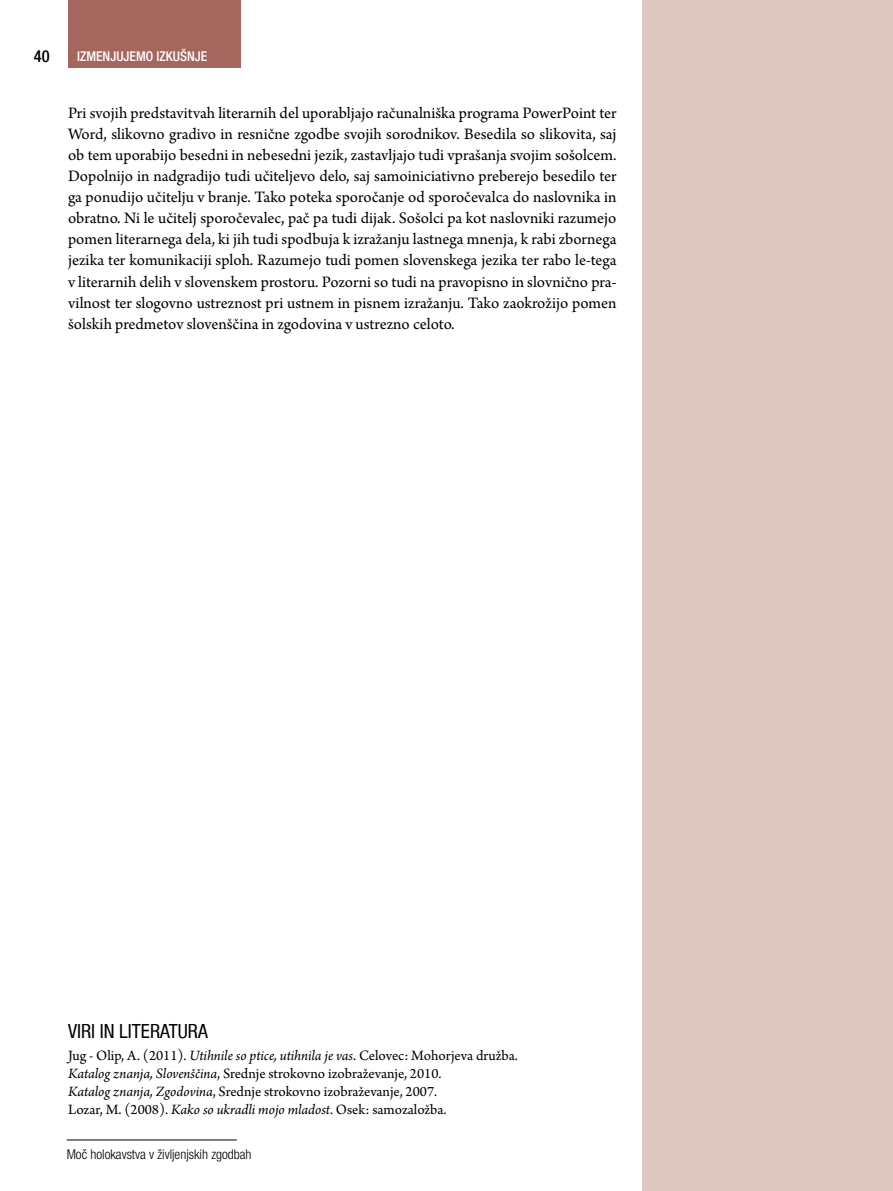
<style>
.page{position:relative;width:893px;height:1191px;background:#fff}
.page>*{position:absolute;margin:0;border:0;box-sizing:border-box;transform-origin:0 0}
.t1{font:condensed 19.5px "Helvetica Neue LT Com";color:#000}
.t2{font:16.8px/21.1px "Arno Pro";color:#000;text-align:justify}
.t3{font:500 condensed 16.5px "Helvetica Neue LT Com";color:#000}
.t4{font:15px/18.1px "Arno Pro";letter-spacing:-.005em;color:#000}
.t5{font:300 condensed 13.5px "Helvetica Neue LT Com";color:#000}
.t6{font:500 condensed 13.5px "Helvetica Neue LT Com";color:#fff}
.s1{font-style:italic}
</style>
<div class="page">
<div style="left:642px;top:0;width:251px;height:1191px;background:#dec7c0"></div>
<div style="left:68px;top:0;width:172px;height:68px;background:#a5665e"></div>
<hr style="left:67px;top:1139px;width:170px;height:1px;background:#000">
<p class="t3" style="left:34px;top:46px;width:17px">40</p>
<p class="t6" style="left:77px;top:48px;width:132px">IZMENJUJEMO IZKUŠNJE</p>
<p class="t2" style="left:68px;top:103px;width:550px">Pri svojih predstavitvah literarnih del uporabljajo računalniška programa PowerPoint ter Word, slikovno gradivo in resnične zgodbe svojih sorodnikov. Besedila so slikovita, saj ob tem uporabijo besedni in nebesedni jezik, zastavljajo tudi vprašanja svojim sošolcem.<br>Dopolnijo in nadgradijo tudi učiteljevo delo, saj samoiniciativno preberejo besedilo ter ga ponudijo učitelju v branje. Tako poteka sporočanje od sporočevalca do naslovnika in obratno. Ni le učitelj sporočevalec, pač pa tudi dijak. Sošolci pa kot naslovniki razumejo pomen literarnega dela, ki jih tudi spodbuja k izražanju lastnega mnenja, k rabi zbornega jezika ter komunikaciji sploh. Razumejo tudi pomen slovenskega jezika ter rabo le-tega v literarnih delih v slovenskem prostoru. Pozorni so tudi na pravopisno in slovnično pra&shy;vilnost ter slogovno ustreznost pri ustnem in pisnem izražanju. Tako zaokrožijo pomen šolskih predmetov slovenščina in zgodovina v ustrezno celoto.</p>
<p class="t1" style="left:68px;top:1019px;width:62px">VIRI INLITERATURA</p>
<p class="t4" style="left:68px;top:1047px;width:451px">Jug - Olip, A. (2011). <span class="s1">Utihnile so ptice, utihnila je vas</span>. Celovec: Mohorjeva družba.<br><span class="s1">Katalog znanja, Slovenščina</span>, Srednje strokovno izobraževanje, 2010.<br><span class="s1">Katalog znanja, Zgodovina</span>, Srednje strokovno izobraževanje, 2007.<br>Lozar, M. (2008). <span class="s1">Kako so ukradli mojo mladost</span>. Osek: samozaložba.</p>
<p class="t5" style="left:67px;top:1146px;width:186px">Moč holokavstva v življenjskih zgodbah</p>
</div>
